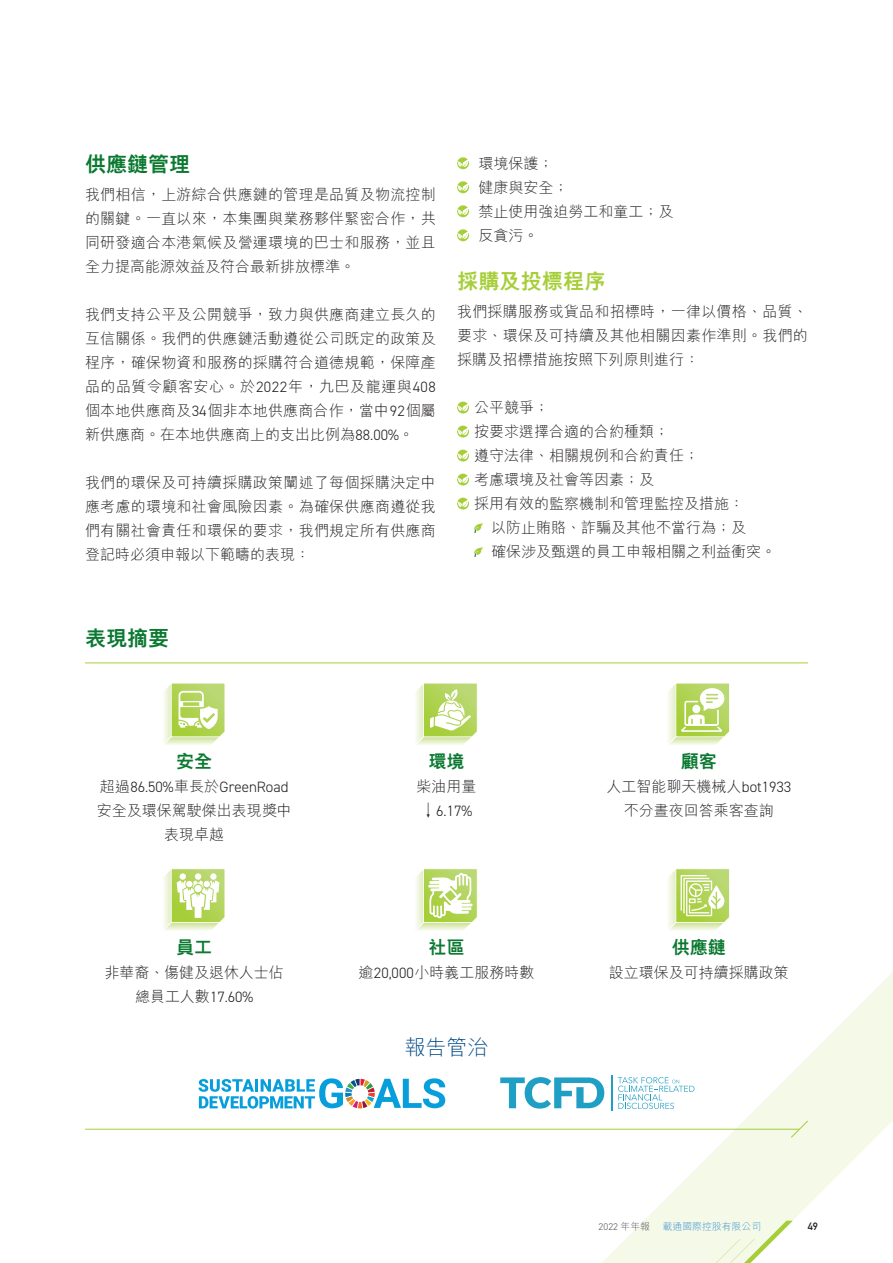
<style>
.page{position:relative;width:893px;height:1263px;background:#fff}
.page>*{position:absolute;margin:0;border:0;box-sizing:border-box;transform-origin:0 0}
.t1{font:800 21px "M Hei HK";color:#0b7931}
.t2{font:800 21px "M Hei HK";letter-spacing:.01em;color:#a6ce39}
.t3{font:300 21px "M Hei HK";color:#004b87}
.t4{font:800 18px "M Hei HK";color:#0b7931}
.t5{font:300 15px/24px "M Hei HK";color:#231f20;text-align:justify}
.t6{font:300 15px "DIN2014";color:#231f20}
.t7{font:10.5px "DIN Mittelschrift Std";color:#231f20}
.t8{font:300 9.75px "M Hei HK";letter-spacing:.01em;color:#4194d0}
.t9{font:300 9.75px "DIN2014";color:#55595c}
.s1{font-family:"DIN2014"}
.s2{font-family:"M Hei HK"}
</style>
<div class="page">
<svg style="left:580px;top:972px;width:313px;height:291px"></svg>
<svg style="left:680px;top:1221px;width:113px;height:42px"></svg>
<svg style="left:457px;top:157px;width:12px;height:12px"></svg>
<svg style="left:457px;top:181px;width:12px;height:12px"></svg>
<svg style="left:457px;top:205px;width:12px;height:12px"></svg>
<svg style="left:457px;top:229px;width:12px;height:12px"></svg>
<svg style="left:457px;top:402px;width:12px;height:11px"></svg>
<svg style="left:457px;top:426px;width:12px;height:11px"></svg>
<svg style="left:457px;top:450px;width:12px;height:11px"></svg>
<svg style="left:457px;top:474px;width:12px;height:11px"></svg>
<svg style="left:457px;top:498px;width:12px;height:11px"></svg>
<svg style="left:474px;top:523px;width:9px;height:10px"></svg>
<svg style="left:474px;top:547px;width:9px;height:10px"></svg>
<svg style="left:164px;top:683px;width:61px;height:62px"></svg>
<svg style="left:416px;top:683px;width:61px;height:62px"></svg>
<svg style="left:668px;top:683px;width:62px;height:62px"></svg>
<svg style="left:164px;top:869px;width:61px;height:61px"></svg>
<svg style="left:416px;top:869px;width:61px;height:61px"></svg>
<svg style="left:668px;top:869px;width:62px;height:61px"></svg>
<hr style="left:85px;top:662px;width:723px;height:1px;background:#a6ce39">
<svg style="left:198px;top:1078px;width:247px;height:30px"></svg>
<svg style="left:618px;top:1077px;width:76px;height:32px"></svg>
<svg style="left:500px;top:1077px;width:104px;height:31px"></svg>
<hr style="left:612px;top:1075px;width:1px;height:36px;background:#1f9fc3">
<hr style="left:85px;top:1129px;width:714px;height:1px;background:#a6ce39">
<svg style="left:790px;top:1120px;width:19px;height:18px"></svg>
<h1 class="t1" style="left:85px;top:154px;width:106px">供應鏈管理</h1>
<p class="t5" style="left:85px;top:183px;width:352px">我們相信，上游綜合供應鏈的管理是品質及物流控制的關鍵。一直以來，本集團與業務夥伴緊密合作，共同研發適合本港氣候及營運環境的巴士和服務，並且全力提高能源效益及符合最新排放標準。</p>
<p class="t5" style="left:85px;top:303px;width:352px">我們支持公平及公開競爭，致力與供應商建立長久的互信關係。我們的供應鏈活動遵從公司既定的政策及程序，確保物資和服務的採購符合道德規範，保障產品的品質令顧客安心。於<span class="s1">2022</span>年，九巴及龍運與<span class="s1">408</span>個本地供應商及<span class="s1">34</span>個非本地供應商合作，當中<span class="s1">92</span>個屬新供應商。在本地供應商上的支出比例為<span class="s1">88.00%</span>。</p>
<p class="t5" style="left:85px;top:471px;width:352px">我們的環保及可持續採購政策闡述了每個採購決定中應考慮的環境和社會風險因素。為確保供應商遵從我們有關社會責任和環保的要求，我們規定所有供應商登記時必須申報以下範疇的表現：</p>
<p class="t5" style="left:478px;top:151px;width:196px;text-align:left">環境保護；<br>健康與安全；<br>禁止使用強迫勞工和童工；及反貪污。</p>
<h1 class="t2" style="left:457px;top:270px;width:150px">採購及投標程序</h1>
<p class="t5" style="left:457px;top:299px;width:352px">我們採購服務或貨品和招標時，一律以價格、品質、要求、環保及可持續及其他相關因素作準則。我們的採購及招標措施按照下列原則進行：</p>
<p class="t5" style="left:474px;top:395px;width:76px">公平競爭；</p>
<p class="t5" style="left:474px;top:419px;width:196px">按要求選擇合適的合約種類；</p>
<p class="t5" style="left:474px;top:443px;width:226px">遵守法律、相關規例和合約責任；</p>
<p class="t5" style="left:474px;top:467px;width:181px">考慮環境及社會等因素；及</p>
<p class="t5" style="left:474px;top:491px;width:271px">採用有效的監察機制和管理監控及措施：</p>
<p class="t5" style="left:491px;top:515px;width:256px">以防止賄賂、詐騙及其他不當行為；及</p>
<p class="t5" style="left:491px;top:539px;width:286px">確保涉及甄選的員工申報相關之利益衝突。</p>
<h1 class="t1" style="left:85px;top:628px;width:85px">表現摘要</h1>
<p class="t4" style="left:176px;top:752px;width:37px">安全</p>
<p class="t6" style="left:100px;top:778px;width:190px"><span class="s2">超過</span>86.50%<span class="s2">車長於</span>GreenRoad</p>
<p class="t5" style="left:97px;top:798px;width:196px;text-align:center">安全及環保駕駛傑出表現獎中表現卓越</p>
<p class="t4" style="left:176px;top:938px;width:37px">員工</p>
<p class="t5" style="left:105px;top:960px;width:181px">非華裔、傷健及退休人士佔</p>
<p class="t6" style="left:135px;top:988px;width:120px"><span class="s2">總員工人數</span>17.60%</p>
<p class="t4" style="left:428px;top:753px;width:37px">環境</p>
<p class="t5" style="left:416px;top:775px;width:61px">柴油用量</p>
<p class="t6" style="left:421px;top:802px;width:53px"><span class="s2">↓</span>6.17%</p>
<p class="t4" style="left:428px;top:938px;width:37px">社區</p>
<p class="t5" style="left:358px;top:960px;width:177px">逾<span class="s1">20,000</span>小時義工服務時數</p>
<h1 class="t3" style="left:404px;top:1037px;width:85px">報告管治</h1>
<p class="t4" style="left:681px;top:753px;width:37px">顧客</p>
<p class="t5" style="left:606px;top:775px;width:186px;text-align:center">人工智能聊天機械人<span class="s1">bot1933</span>不分晝夜回答乘客查詢</p>
<p class="t4" style="left:672px;top:938px;width:55px">供應鏈</p>
<p class="t5" style="left:609px;top:960px;width:181px">設立環保及可持續採購政策</p>
<p class="t9" style="left:599px;top:1220px;width:53px">2022 <span class="s2">年年報</span></p>
<p class="t8" style="left:663px;top:1221px;width:100px">載通國際控股有限公司</p>
<p class="t7" style="left:808px;top:1219px;width:12px">49</p>
</div>
